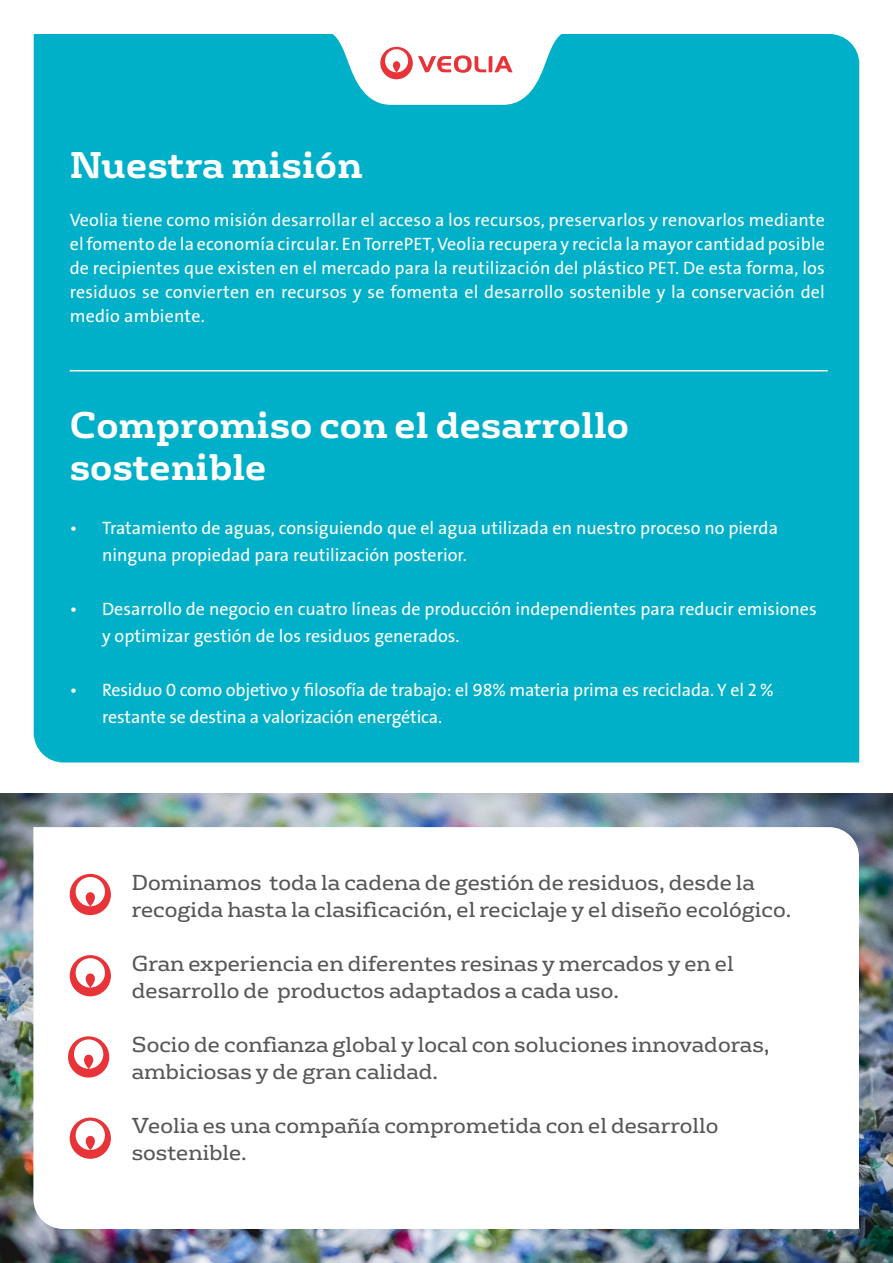
<style>
.page{position:relative;width:893px;height:1263px;background:#fff}
.page>*{position:absolute;margin:0;border:0;box-sizing:border-box;transform-origin:0 0}
.t1{font:700 36px/42px "FS Rufus";color:#fff}
.t2{font:21px/27px "FS Rufus";color:#575757}
.t3{font:18px/24px "The Sans Veolia W5 Pla";color:#fff}
</style>
<div class="page">
<img style="left:0;top:794px;width:893px;height:469px">
<div style="left:34px;top:34px;width:825px;height:728px;background:#00b0c9"></div>
<svg style="left:320px;top:34px;width:252px;height:71px"></svg>
<hr style="left:70px;top:370px;width:758px;height:1px;background:#fff">
<svg style="left:33px;top:827px;width:826px;height:402px"></svg>
<svg style="left:70px;top:874px;width:41px;height:41px"></svg>
<svg style="left:70px;top:955px;width:41px;height:41px"></svg>
<svg style="left:68px;top:1036px;width:41px;height:41px"></svg>
<svg style="left:70px;top:1117px;width:41px;height:42px"></svg>
<h1 class="t1" style="left:70px;top:141px;width:294px">Nuestra misión</h1>
<p class="t3" style="left:70px;top:208px;width:757px;text-align:justify">Veolia tiene como misión desarrollar el acceso a los recursos, preservarlos y renovarlos mediante el fomento de la economía circular. En TorrePET, Veolia recupera y recicla la mayor cantidad posible de recipientes que existen en el mercado para la reutilización del plástico PET. De esta forma, los residuos se convierten en recursos y se fomenta el desarrollo sostenible y la conservación del medio ambiente.</p>
<h1 class="t1" style="left:70px;top:401px;width:561px">Compromiso con el desarrollo sostenible</h1>
<p class="t3" style="left:102px;top:514px;width:677px;line-height:27px;text-indent:-32px">• Tratamiento de aguas, consiguiendo que el agua utilizada en nuestro proceso no pierda ninguna propiedad para reutilización posterior.</p>
<p class="t3" style="left:102px;top:595px;width:716px;line-height:27px;text-indent:-32px">• Desarrollo de negocio en cuatro líneas de producción independientes para reducir emisiones y optimizar gestión de los residuos generados.</p>
<p class="t3" style="left:102px;top:676px;width:673px;line-height:27px;text-indent:-32px">• Residuo 0 como objetivo y filosofía de trabajo: el 98% materia prima es reciclada. Y el 2 % restante se destina a valorización energética.</p>
<p class="t2" style="left:132px;top:867px;width:661px">Dominamos toda la cadena de gestión de residuos, desde la recogida hasta la clasificación, el reciclaje y el diseño ecológico.</p>
<p class="t2" style="left:132px;top:948px;width:603px">Gran experiencia en diferentes resinas y mercados y en el desarrollo de productos adaptados a cada uso.</p>
<p class="t2" style="left:132px;top:1029px;width:639px">Socio de confianza global y local con soluciones innovadoras, ambiciosas y de gran calidad.</p>
<p class="t2" style="left:132px;top:1110px;width:588px">Veolia es una compañía comprometida con el desarrollo sostenible.</p>
</div>
